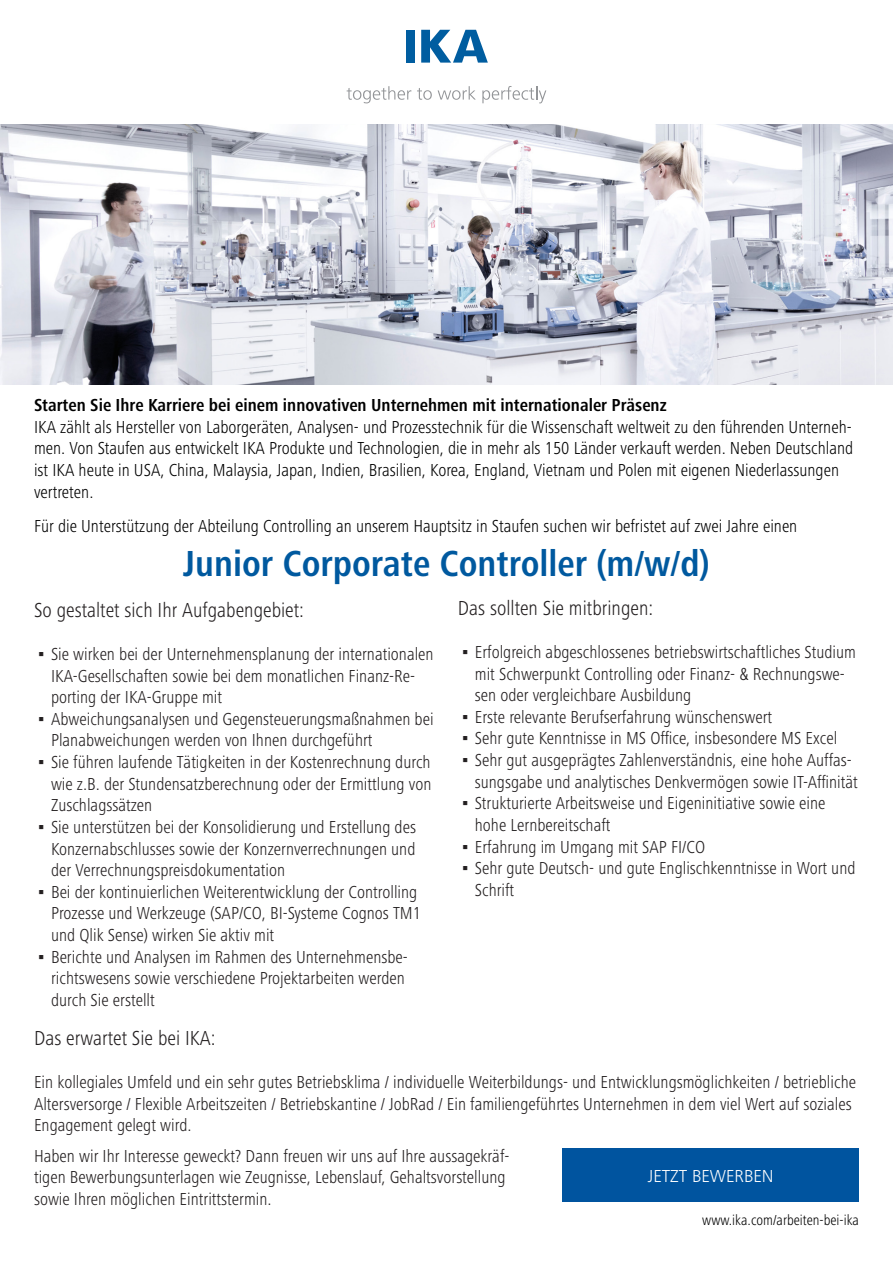
<style>
.page{position:relative;width:893px;height:1263px;background:#fff}
.page>*{position:absolute;margin:0;border:0;box-sizing:border-box;transform-origin:0 0}
.t1{font:700 condensed 37.5px "Frutiger Next IKA";color:#00599f}
.t2{font:300 condensed 21px "Frutiger Next IKA";color:#231f20}
.t3{font:300 condensed 18px/21.6px "Frutiger Next IKA";color:#231f20}
.t4{font:300 condensed 18px/21.6px "Frutiger Next IKA";color:#000}
.t5{font:300 18px "Frutiger Next IKA";color:#fff}
.t6{font:300 condensed 15px "Frutiger Next IKA";color:#000}
.s1{font-weight:700}
.s2{font-family:"Arial Narrow";font-weight:400;font-stretch:normal}
</style>
<div class="page">
<div style="left:406px;top:30px;width:9px;height:33px;background:#005da0"></div>
<svg style="left:421px;top:30px;width:67px;height:33px"></svg>
<svg style="left:347px;top:86px;width:64px;height:17px"></svg>
<svg style="left:417px;top:88px;width:15px;height:12px"></svg>
<svg style="left:438px;top:86px;width:38px;height:14px"></svg>
<svg style="left:482px;top:86px;width:64px;height:17px"></svg>
<img style="left:0;top:124px;width:893px;height:260px">
<div style="left:563px;top:1148px;width:296px;height:54px;background:#00549f"></div>
<p class="t4" style="left:34px;top:394px;width:821px"><span class="s1">Starten Sie Ihre Karriere bei einem innovativen Unternehmen mit internationaler Präsenz<br></span>IKA zählt als Hersteller von Laborgeräten, Analysen- und Prozesstechnik für die Wissenschaft weltweit zu den führenden Unterneh&shy;men. Von Staufen aus entwickelt IKA Produkte und Technologien, die in mehr als 150 Länder verkauft werden. Neben Deutschland ist IKA heute in USA, China, Malaysia, Japan, Indien, Brasilien, Korea, England, Vietnam und Polen mit eigenen Niederlassungen vertreten.</p>
<p class="t4" style="left:34px;top:516px;width:765px">Für die Unterstützung der Abteilung Controlling an unserem Hauptsitz in Staufen suchen wir befristet auf zwei Jahre einen</p>
<p class="t1" style="left:183px;top:542px;width:528px">Junior Corporate Controller (m/w/d)</p>
<p class="t2" style="left:34px;top:598px;width:272px">So gestaltet sich Ihr Aufgabengebiet:</p>
<p class="t3" style="left:51px;top:643px;width:384px;text-indent:-13px"><span class="s2">▪</span> Sie wirken bei der Unternehmensplanung der internationalen<br>IKA-Gesellschaften sowie bei dem monatlichen Finanz-Re&shy;porting der IKA-Gruppe mit</p>
<p class="t3" style="left:51px;top:708px;width:384px;text-indent:-13px"><span class="s2">▪</span> Abweichungsanalysen und Gegensteuerungsmaßnahmen bei<br>Planabweichungen werden von Ihnen durchgeführt</p>
<p class="t3" style="left:51px;top:751px;width:382px;text-align:justify;text-indent:-13px"><span class="s2">▪</span> Sie führen laufende Tätigkeiten in der Kostenrechnung durch wie z.B. der Stundensatzberechnung oder der Ermittlung von Zuschlagssätzen</p>
<p class="t3" style="left:51px;top:816px;width:367px;text-align:justify;text-indent:-13px"><span class="s2">▪</span> Sie unterstützen bei der Konsolidierung und Erstellung des Konzernabschlusses sowie der Konzernverrechnungen und der Verrechnungspreisdokumentation</p>
<p class="t3" style="left:51px;top:881px;width:372px;text-indent:-13px"><span class="s2">▪</span> Bei der kontinuierlichen Weiterentwicklung der Controlling<br>Prozesse und Werkzeuge (SAP/CO, BI-Systeme Cognos TM1 und Qlik Sense) wirken Sie aktiv mit</p>
<p class="t3" style="left:51px;top:946px;width:358px;text-indent:-13px"><span class="s2">▪</span> Berichte und Analysen im Rahmen des Unternehmensbe&shy;richtswesens sowie verschiedene Projektarbeiten werden durch Sie erstellt</p>
<p class="t2" style="left:458px;top:596px;width:197px">Das sollten Sie mitbringen:</p>
<p class="t3" style="left:475px;top:641px;width:383px;text-indent:-13px"><span class="s2">▪</span> Erfolgreich abgeschlossenes betriebswirtschaftliches Studium mit Schwerpunkt Controlling oder Finanz- &amp; Rechnungswe&shy;sen oder vergleichbare Ausbildung</p>
<p class="t3" style="left:462px;top:706px;width:312px"><span class="s2">▪</span> Erste relevante Berufserfahrung wünschenswert</p>
<p class="t3" style="left:462px;top:728px;width:377px"><span class="s2">▪</span> Sehr gute Kenntnisse in MS Office, insbesondere MS Excel</p>
<p class="t3" style="left:475px;top:749px;width:384px;text-indent:-13px"><span class="s2">▪</span> Sehr gut ausgeprägtes Zahlenverständnis, eine hohe Auffas&shy;sungsgabe und analytisches Denkvermögen sowie IT-Affinität</p>
<p class="t3" style="left:475px;top:792px;width:352px;text-indent:-13px"><span class="s2">▪</span> Strukturierte Arbeitsweise und Eigeninitiative sowie eine hohe Lernbereitschaft</p>
<p class="t3" style="left:462px;top:836px;width:245px"><span class="s2">▪</span> Erfahrung im Umgang mit SAP FI/CO</p>
<p class="t3" style="left:475px;top:857px;width:382px;text-indent:-13px"><span class="s2">▪</span> Sehr gute Deutsch- und gute Englischkenntnisse in Wort und<br>Schrift</p>
<p class="t2" style="left:34px;top:1026px;width:183px">Das erwartet Sie bei IKA:</p>
<p class="t3" style="left:34px;top:1071px;width:824px">Ein kollegiales Umfeld und ein sehr gutes Betriebsklima / individuelle Weiterbildungs- und Entwicklungsmöglichkeiten / betriebliche<br>Altersversorge / Flexible Arbeitszeiten / Betriebskantine / JobRad / Ein familiengeführtes Unternehmen in dem viel Wert auf soziales<br>Engagement gelegt wird.</p>
<p class="t3" style="left:34px;top:1145px;width:477px">Haben wir Ihr Interesse geweckt? Dann freuen wir uns auf Ihre aussagekräf&shy;tigen Bewerbungsunterlagen wie Zeugnisse, Lebenslauf, Gehaltsvorstellung sowie Ihren möglichen Eintrittstermin.</p>
<p class="t5" style="left:648px;top:1165px;width:127px">JETZT BEWERBEN</p>
<p class="t6" style="left:702px;top:1211px;width:158px">www.ika.com/arbeiten-bei-ika</p>
</div>
